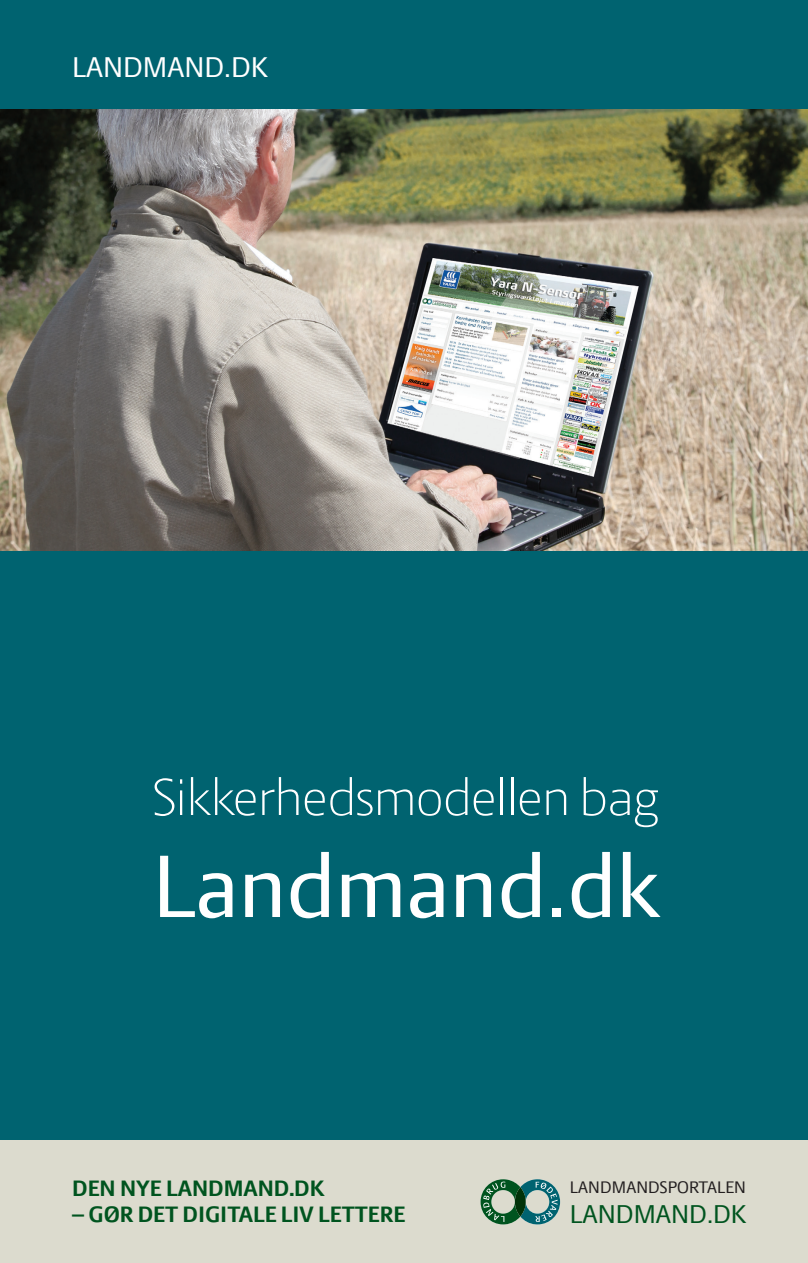
<style>
.page{position:relative;width:808px;height:1263px;background:#fff}
.page>*{position:absolute;margin:0;border:0;box-sizing:border-box;transform-origin:0 0}
.t1{font:95.25px "LF Press Sans";color:#fff}
.t2{font:300 55.5px "LF Press Sans";color:#fff}
.t3{font:30.75px "LF Press Sans";color:#fff}
.t4{font:27.75px "LF Press Sans";color:#00541f}
.t5{font:700 24px "LF Press Sans";color:#00541f}
.t6{font:18px "LF Press Sans";letter-spacing:.01em;color:#231f20}
</style>
<div class="page">
<div style="left:0;top:1140px;width:808px;height:123px;background:#dcdbce"></div>
<svg style="left:480px;top:1179px;width:80px;height:45px"></svg>
<div style="left:0;top:0;width:808px;height:1140px;background:#006370"></div>
<img style="left:0;top:110px;width:808px;height:441px">
<p class="t3" style="left:72px;top:49px;width:197px">LANDMAND.DK</p>
<p class="t2" style="left:152px;top:765px;width:507px">Sikkerhedsmodellen bag</p>
<p class="t1" style="left:152px;top:831px;width:508px">Landmand.dk</p>
<p class="t5" style="left:72px;top:1175px;width:253px">DEN NYE LANDMAND.DK</p>
<p class="t5" style="left:72px;top:1200px;width:334px">– GØR DET DIGITALE LIV LETTERE</p>
<p class="t6" style="left:570px;top:1176px;width:178px">LANDMANDSPORTALEN</p>
<p class="t4" style="left:570px;top:1198px;width:178px">LANDMAND.DK</p>
</div>
